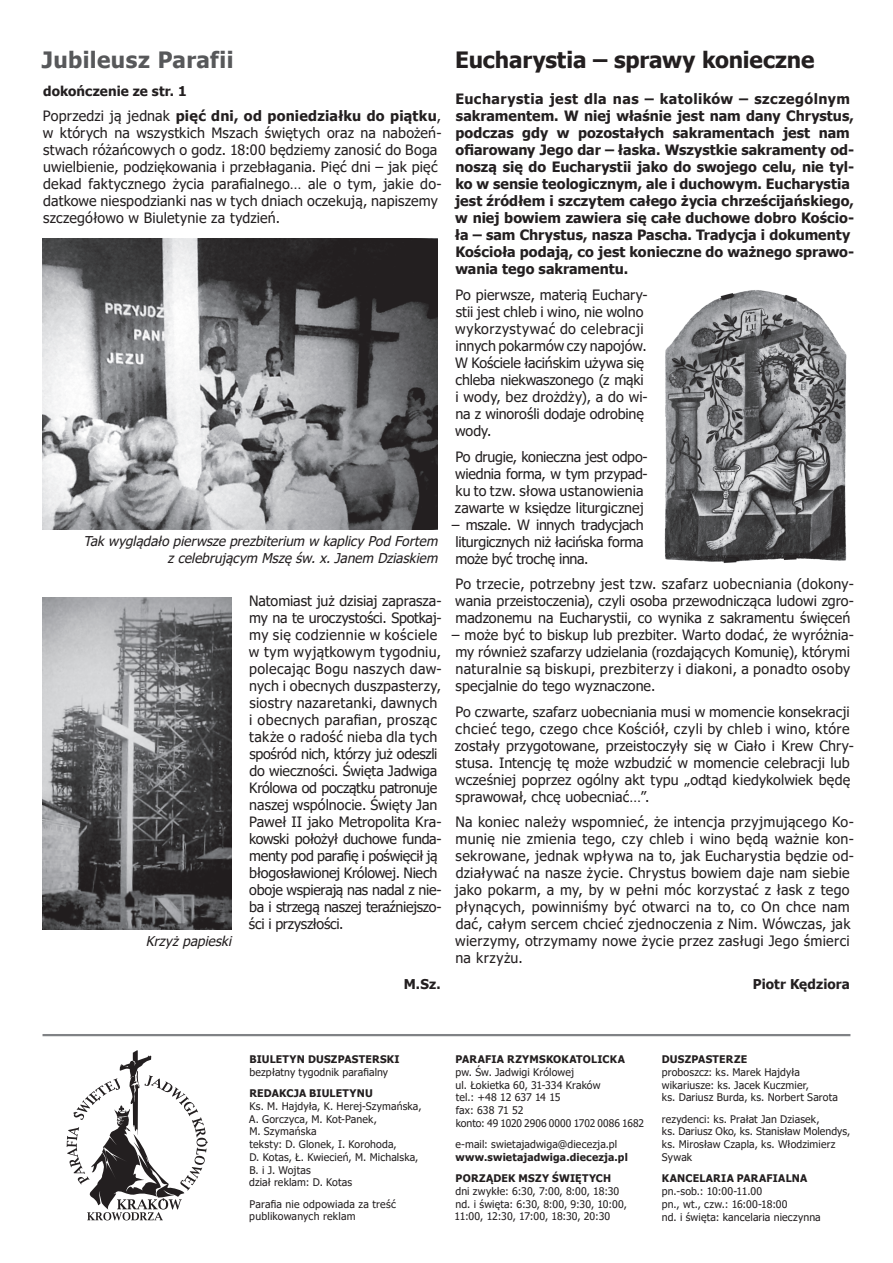
<style>
.page{position:relative;width:893px;height:1263px;background:#fff}
.page>*{position:absolute;margin:0;border:0;box-sizing:border-box;transform-origin:0 0}
.t1{font:700 22.5px "Tahoma";letter-spacing:-.005em;color:#231f20}
.t2{font:700 22.5px "Tahoma";letter-spacing:.015em;color:#57585a}
.t3{font:14.25px/17px "Tahoma";letter-spacing:.01em;color:#231f20}
.t4{font:700 14.25px/17px "Tahoma";letter-spacing:.005em;color:#231f20}
.t5{font:italic 13.5px/17px "Tahoma";color:#231f20;text-align:right}
.t6{font:700 13.5px "Tahoma";letter-spacing:.005em;color:#231f20}
.t7{font:10.5px/12.8px "Tahoma";letter-spacing:.015em;color:#231f20}
.t8{font:700 10.5px/21.3px "Tahoma";letter-spacing:.02em;color:#231f20}
.s1{font-weight:700}
</style>
<div class="page">
<svg style="left:67px;top:1050px;width:141px;height:170px"></svg>
<hr style="left:43px;top:1034px;width:807px;height:2px;background:#808285">
<img style="left:664px;top:290px;width:183px;height:273px">
<img style="left:43px;top:597px;width:189px;height:332px">
<img style="left:43px;top:238px;width:395px;height:291px">
<h1 class="t2" style="left:42px;top:44px;width:193px">Jubileusz Parafii</h1>
<p class="t6" style="left:43px;top:81px;width:145px">dokończenie ze str. 1</p>
<p class="t3" style="left:43px;top:108px;width:400px">Poprzedzi ją jednak <span class="s1">pięć dni, od poniedziałku do piątku</span>, w których na wszystkich Mszach świętych oraz na nabożeń&shy;stwach różańcowych o godz. 18:00 będziemy zanosić do Boga uwielbienie, podziękowania i przebłagania. Pięć dni – jak pięć dekad faktycznego życia parafialnego… ale o tym, jakie do&shy;datkowe niespodzianki nas w tych dniach oczekują, napiszemy szczegółowo w Biuletynie za tydzień.</p>
<p class="t5" style="left:83px;top:534px;width:360px">Takwyglądałopierwszeprezbiterium w kaplicyPodFortem z celebrującym Mszęśw.x.Janem Dziaskiem</p>
<p class="t5" style="left:146px;top:933px;width:91px">Krzyżpapieski</p>
<p class="t3" style="left:249px;top:593px;width:194px">Natomiast już dzisiaj zaprasza&shy;my na te uroczystości. Spotkaj&shy;my się codziennie w kościele w tym wyjątkowym tygodniu, polecając Bogu naszych daw&shy;nych i obecnych duszpasterzy, siostry nazaretanki, dawnych i obecnych parafian, prosząc także o radość nieba dla tych spośród nich, którzy już odeszli do wieczności. Święta Jadwiga<br>Królowa od początku patronuje naszej wspólnocie. Święty Jan<br>Paweł II jako Metropolita Kra&shy;kowski położył duchowe funda&shy;menty pod parafię i poświęcił ją błogosławionej Królowej. Niech oboje wspierają nas nadal z nie&shy;ba i strzegą naszej teraźniejszo&shy;ści i przyszłości.</p>
<p class="t6" style="left:404px;top:974px;width:38px">M.Sz.</p>
<h1 class="t1" style="left:455px;top:44px;width:361px">Eucharystia – sprawy konieczne</h1>
<p class="t4" style="left:455px;top:91px;width:401px">Eucharystia jest dla nas – katolików – szczególnym sakramentem. W niej właśnie jest nam dany Chrystus, podczas gdy w pozostałych sakramentach jest nam ofiarowany Jego dar – łaska. Wszystkie sakramenty od&shy;noszą się do Eucharystii jako do swojego celu, nie tyl&shy;ko w sensie teologicznym, ale i duchowym. Eucharystia jest źródłem i szczytem całego życia chrześcijańskiego, w niej bowiem zawiera się całe duchowe dobro Kościo&shy;ła – sam Chrystus, nasza Pascha. Tradycja i dokumenty Kościoła podają, co jest konieczne do ważnego sprawo&shy;wania tego sakramentu.</p>
<p class="t3" style="left:455px;top:287px;width:194px">Po pierwsze, materią Euchary&shy;stii jest chleb i wino, nie wolno wykorzystywać do celebracji innych pokarmów czy napojów.<br>W Kościele łacińskim używa się chleba niekwaszonego (z mąki i wody, bez drożdży), a do wi&shy;na z winorośli dodaje odrobinę wody.</p>
<p class="t3" style="left:455px;top:449px;width:194px">Po drugie, konieczna jest odpo&shy;wiednia forma, w tym przypad&shy;ku to tzw. słowa ustanowienia zawarte w księdze liturgicznej</p>
<p class="t3" style="left:452px;top:517px;width:193px;text-align:justify">– mszale. W innych tradycjach liturgicznych niż łacińska forma może być trochę inna.</p>
<p class="t3" style="left:455px;top:576px;width:400px;text-align:justify">Po trzecie, potrzebny jest tzw. szafarz uobecniania (dokony&shy;wania przeistoczenia), czyli osoba przewodnicząca ludowi zgro&shy;madzonemu na Eucharystii, co wynika z sakramentu święceń</p>
<p class="t3" style="left:452px;top:627px;width:404px">– może być to biskup lub prezbiter. Warto dodać, że wyróżnia&shy;my również szafarzy udzielania (rozdających Komunię), którymi naturalnie są biskupi, prezbiterzy i diakoni, a ponadto osoby specjalnie do tego wyznaczone.</p>
<p class="t3" style="left:455px;top:704px;width:401px">Po czwarte, szafarz uobecniania musi w momencie konsekracji chcieć tego, czego chce Kościół, czyli by chleb i wino, które zostały przygotowane, przeistoczyły się w Ciało i Krew Chry&shy;stusa. Intencję tę może wzbudzić w momencie celebracji lub wcześniej poprzez ogólny akt typu „odtąd kiedykolwiek będę sprawował, chcę uobecniać…”.</p>
<p class="t3" style="left:455px;top:814px;width:401px">Na koniec należy wspomnieć, że intencja przyjmującego Ko&shy;munię nie zmienia tego, czy chleb i wino będą ważnie kon&shy;sekrowane, jednak wpływa na to, jak Eucharystia będzie od&shy;działywać na nasze życie. Chrystus bowiem daje nam siebie jako pokarm, a my, by w pełni móc korzystać z łask z tego płynących, powinniśmy być otwarci na to, co On chce nam dać, całym sercem chcieć zjednoczenia z Nim. Wówczas, jak wierzymy, otrzymamy nowe życie przez zasługi Jego śmierci na krzyżu.</p>
<p class="t6" style="left:753px;top:974px;width:98px">Piotr Kędziora</p>
<p class="t8" style="left:249px;top:1049px;width:152px">BIULETYN DUSZPASTERSKI</p>
<p class="t7" style="left:249px;top:1066px;width:140px">bezpłatny tygodnik parafialny</p>
<p class="t8" style="left:249px;top:1083px;width:125px">REDAKCJA BIULETYNU</p>
<p class="t7" style="left:249px;top:1100px;width:174px">Ks. M. Hajdyła, K. Herej-Szymańska,<br>A. Gorczyca, M. Kot-Panek,<br>M. Szymańska<br>teksty: D. Glonek, I. Korohoda,<br>D. Kotas, Ł. Kwiecień, M. Michalska,<br>B. i J. Wojtas<br>dział reklam: D. Kotas</p>
<p class="t7" style="left:249px;top:1198px;width:148px">Parafia nie odpowiada za treść publikowanych reklam</p>
<p class="t8" style="left:456px;top:1049px;width:171px">PARAFIA RZYMSKOKATOLICKA</p>
<p class="t7" style="left:456px;top:1066px;width:190px">pw. Św. Jadwigi Królowej<br>ul. Łokietka 60, 31-334 Kraków<br>tel.: +48 12 637 14 15<br>fax: 638 71 52<br>konto: 49 1020 2906 0000 1702 0086 1682</p>
<p class="t7" style="left:455px;top:1138px;width:163px">e-mail: swietajadwiga@diecezja.pl</p>
<p class="t8" style="left:455px;top:1147px;width:174px">www.swietajadwiga.diecezja.pl<br>PORZĄDEK MSZY ŚWIĘTYCH</p>
<p class="t7" style="left:454px;top:1185px;width:174px">dni zwykłe: 6:30, 7:00, 8:00, 18:30 nd. i święta: 6:30, 8:00, 9:30, 10:00,<br>11:00, 12:30, 17:00, 18:30, 20:30</p>
<p class="t8" style="left:662px;top:1049px;width:87px">DUSZPASTERZE</p>
<p class="t7" style="left:662px;top:1066px;width:178px">proboszcz: ks. Marek Hajdyła wikariusze: ks. Jacek Kuczmier,<br>ks. Dariusz Burda, ks. Norbert Sarota</p>
<p class="t7" style="left:662px;top:1113px;width:190px">rezydenci: ks. Prałat Jan Dziasek,<br>ks. Dariusz Oko, ks. Stanisław Molendys, ks. Mirosław Czapla, ks. Włodzimierz<br>Sywak</p>
<p class="t8" style="left:662px;top:1168px;width:147px">KANCELARIA PARAFIALNA</p>
<p class="t7" style="left:662px;top:1185px;width:161px">pn.-sob.: 10:00-11.00<br>pn., wt., czw.: 16:00-18:00<br>nd. i święta: kancelaria nieczynna</p>
</div>
